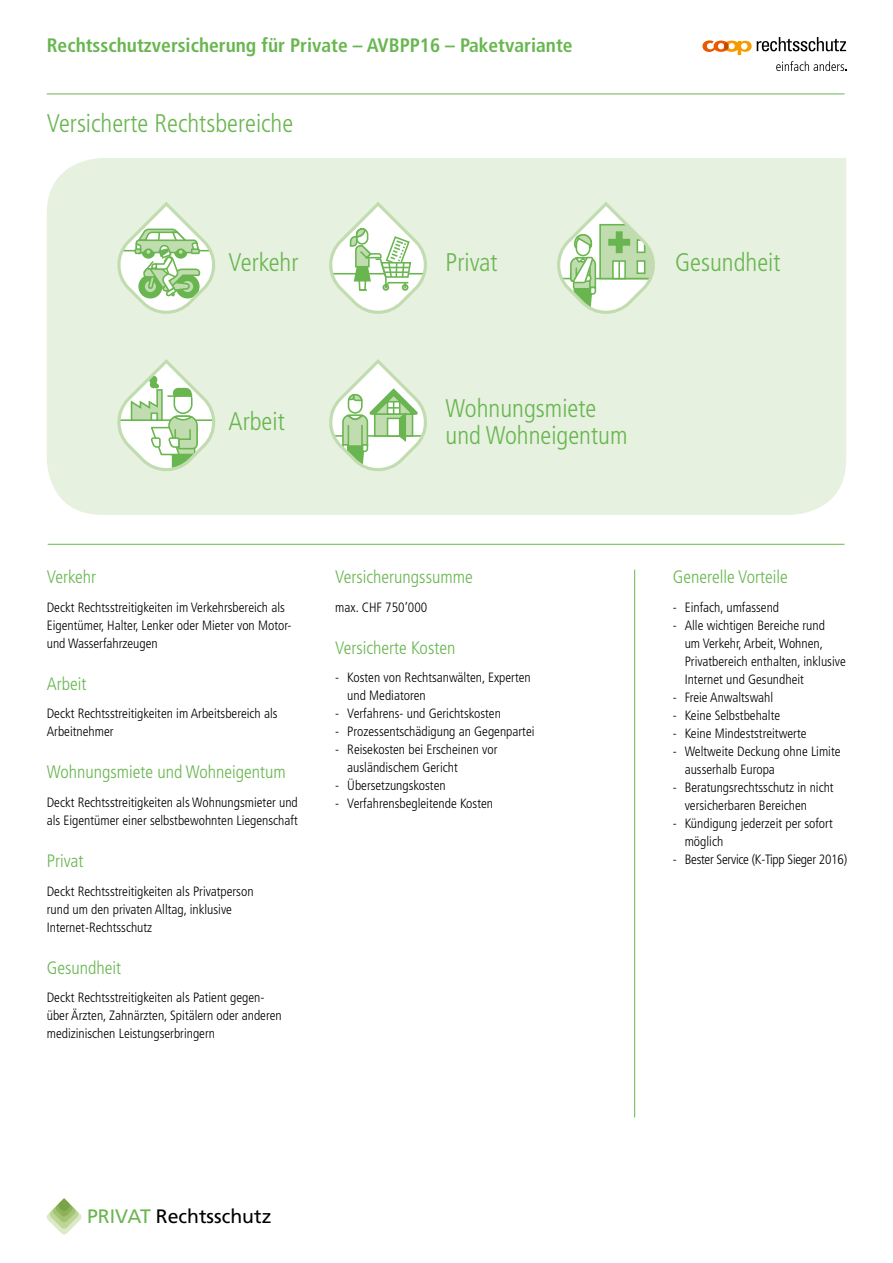
<style>
.page{position:relative;width:893px;height:1263px;background:#fff}
.page>*{position:absolute;margin:0;border:0;box-sizing:border-box;transform-origin:0 0}
.t1{font:300 condensed 25.5px/27px "Frutiger LT Std";color:#69b650}
.t2{font:700 condensed 19.5px "Frutiger LT Std";color:#69b650}
.t3{font:19.5px "Frutiger LT Std";color:#000}
.t4{font:300 condensed 18px "Frutiger LT Std";color:#69b650}
.t5{font:300 condensed 13.5px/18px "Frutiger LT Std";color:#000}
.t6{font:300 condensed 13.5px "Frutiger LT Std";letter-spacing:-.02em;color:#000}
.s1{color:#69b650}
</style>
<div class="page">
<div style="left:47px;top:158px;width:799px;height:357px;background:#e6f1df"></div>
<hr style="left:634px;top:569px;width:1px;height:548px;background:#69b650">
<svg style="left:47px;top:1198px;width:34px;height:36px"></svg>
<svg style="left:702px;top:37px;width:144px;height:18px"></svg>
<svg style="left:776px;top:61px;width:70px;height:10px"></svg>
<hr style="left:47px;top:94px;width:797px;height:1px;background:#69b650">
<hr style="left:116px;top:250px;width:97px;height:1px;background:#69b650">
<svg style="left:117px;top:202px;width:98px;height:112px"></svg>
<svg style="left:116px;top:359px;width:101px;height:114px"></svg>
<svg style="left:327px;top:359px;width:102px;height:114px"></svg>
<svg style="left:327px;top:202px;width:102px;height:113px"></svg>
<svg style="left:555px;top:202px;width:102px;height:113px"></svg>
<hr style="left:48px;top:544px;width:796px;height:1px;background:#69b650">
<h2 class="t2" style="left:47px;top:33px;width:527px">Rechtsschutzversicherung für Private – AVBPP16 – Paketvariante</h2>
<h1 class="t1" style="left:47px;top:110px;width:248px">Versicherte Rechtsbereiche</h1>
<h1 class="t1" style="left:229px;top:249px;width:71px">Verkehr</h1>
<h1 class="t1" style="left:446px;top:249px;width:53px">Privat</h1>
<h1 class="t1" style="left:675px;top:249px;width:107px">Gesundheit</h1>
<h1 class="t1" style="left:229px;top:408px;width:58px">Arbeit</h1>
<h1 class="t1" style="left:446px;top:395px;width:183px">Wohnungsmiete und Wohneigentum</h1>
<h3 class="t4" style="left:47px;top:567px;width:51px">Verkehr</h3>
<p class="t5" style="left:47px;top:598px;width:246px">Deckt Rechtsstreitigkeiten im Verkehrsbereich als<br>Eigentümer, Halter, Lenker oder Mieter von Motor&shy;und Wasserfahrzeugen</p>
<h3 class="t4" style="left:47px;top:673px;width:41px">Arbeit</h3>
<p class="t5" style="left:47px;top:705px;width:232px">Deckt Rechtsstreitigkeiten im Arbeitsbereich als<br>Arbeitnehmer</p>
<h3 class="t4" style="left:47px;top:762px;width:241px">Wohnungsmiete und Wohneigentum</h3>
<p class="t5" style="left:47px;top:793px;width:253px">Deckt Rechtsstreitigkeiten als Wohnungsmieter und als Eigentümer einer selbstbewohnten Liegenschaft</p>
<h3 class="t4" style="left:47px;top:850px;width:38px">Privat</h3>
<p class="t5" style="left:47px;top:882px;width:208px">Deckt Rechtsstreitigkeiten als Privatperson rund um den privaten Alltag, inklusive<br>Internet-Rechtsschutz</p>
<h3 class="t4" style="left:47px;top:957px;width:76px">Gesundheit</h3>
<p class="t5" style="left:47px;top:989px;width:236px">Deckt Rechtsstreitigkeiten als Patient gegen&shy;über Ärzten, Zahnärzten, Spitälern oder anderen medizinischen Leistungserbringern</p>
<h3 class="t4" style="left:335px;top:567px;width:139px">Versicherungssumme</h3>
<p class="t5" style="left:335px;top:598px;width:94px">max. CHF 750’000</p>
<h3 class="t4" style="left:335px;top:637px;width:122px">Versicherte Kosten</h3>
<p class="t5" style="left:347px;top:669px;width:185px;text-indent:-12px">- Kosten von Rechtsanwälten, Experten und Mediatoren</p>
<p class="t5" style="left:335px;top:705px;width:167px">- Verfahrens- und Gerichtskosten</p>
<p class="t5" style="left:335px;top:723px;width:201px">- Prozessentschädigung an Gegenpartei</p>
<p class="t5" style="left:347px;top:741px;width:152px;text-indent:-12px">- Reisekosten bei Erscheinen vor ausländischem Gericht</p>
<p class="t5" style="left:335px;top:777px;width:112px">- Übersetzungskosten</p>
<p class="t5" style="left:335px;top:795px;width:159px">- Verfahrensbegleitende Kosten</p>
<h3 class="t4" style="left:673px;top:567px;width:117px">Generelle Vorteile</h3>
<p class="t5" style="left:673px;top:598px;width:108px">- Einfach, umfassend</p>
<p class="t5" style="left:685px;top:616px;width:163px;text-indent:-12px">- Alle wichtigen Bereiche rund<br>um Verkehr, Arbeit, Wohnen,<br>Privatbereich enthalten, inklusive<br>Internet und Gesundheit</p>
<p class="t5" style="left:673px;top:688px;width:102px">- Freie Anwaltswahl</p>
<p class="t5" style="left:673px;top:706px;width:109px">- Keine Selbstbehalte</p>
<p class="t5" style="left:673px;top:724px;width:135px">- Keine Mindeststreitwerte</p>
<p class="t5" style="left:685px;top:742px;width:157px;text-indent:-12px">- Weltweite Deckung ohne Limite ausserhalb Europa</p>
<p class="t5" style="left:685px;top:778px;width:150px;text-indent:-12px">- Beratungsrechtsschutz in nicht versicherbaren Bereichen</p>
<p class="t5" style="left:685px;top:814px;width:150px;text-indent:-12px">- Kündigung jederzeit per sofort möglich</p>
<p class="t6" style="left:673px;top:851px;width:176px">- Bester Service (K-Tipp Sieger 2016)</p>
<h2 class="t3" style="left:87px;top:1205px;width:186px"><span class="s1">PRIVAT</span> Rechtsschutz</h2>
</div>
